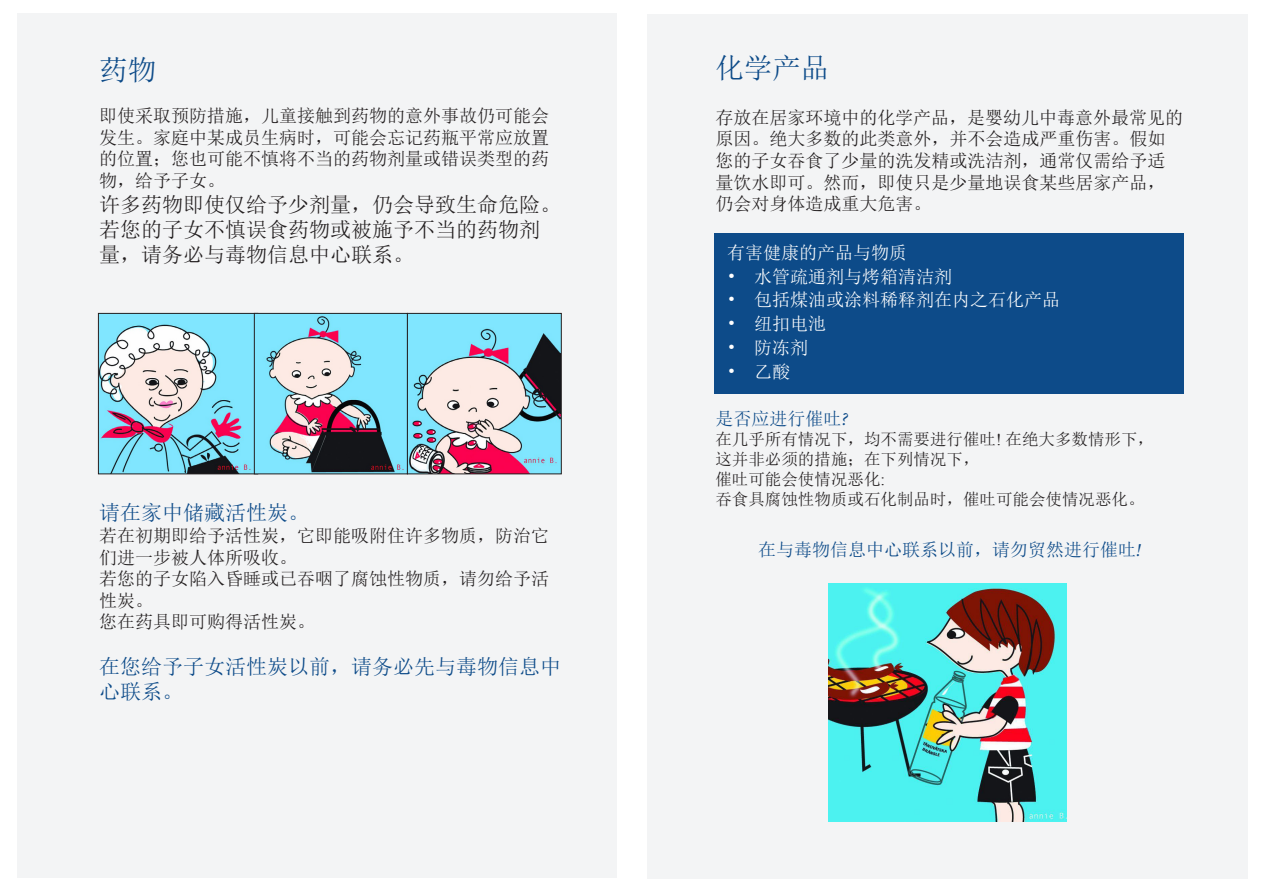
<style>
.page{position:relative;width:1263px;height:893px;background:#fff}
.page>*{position:absolute;margin:0;border:0;box-sizing:border-box;transform-origin:0 0}
.t1{font:28.5px "Sim Sun";color:#0d4b89}
.t2{font:21px/25.2px "Sim Sun";color:#231f20}
.t3{font:21px/25.2px "Sim Sun";color:#0d4b89}
.t4{font:18px/21.6px "Sim Sun";color:#231f20}
.t5{font:18px "Sim Sun";color:#fff}
.t6{font:18px "Sim Sun";color:#0d4b89}
.t7{font:16.5px "Sim Sun";color:#231f20}
.s1{font-family:"Minion Pro";font-style:italic}
.s2{font-family:"Times New Roman"}
</style>
<div class="page">
<div style="left:17px;top:13px;width:604px;height:865px;background:#f3f4f5"></div>
<div style="left:645px;top:14px;width:604px;height:864px;background:#f3f4f5"></div>
<div style="left:714px;top:233px;width:470px;height:161px;background:#0d4b89"></div>
<div style="left:1248px;top:0;width:15px;height:893px;background:#fff"></div>
<div style="left:618px;top:0;width:29px;height:893px;background:#fff"></div>
<img style="left:828px;top:583px;width:238px;height:238px">
<img style="left:100px;top:315px;width:460px;height:157px">
<div style="left:98px;top:313px;width:160px;height:161px;border:1px solid #231f20"></div>
<div style="left:254px;top:313px;width:154px;height:161px;border:1px solid #231f20"></div>
<div style="left:407px;top:313px;width:155px;height:161px;border:1px solid #231f20"></div>
<p class="t1" style="left:99px;top:55px;width:58px">药物</p>
<p class="t4" style="left:99px;top:105px;width:451px;text-align:justify">即使采取预防措施，儿童接触到药物的意外事故仍可能会发生。家庭中某成员生病时，可能会忘记药瓶平常应放置的位置；您也可能不慎将不当的药物剂量或错误类型的药物，给予子女。</p>
<p class="t2" style="left:99px;top:192px;width:463px">许多药物即使仅给予少剂量，仍会导致生命危险。</p>
<p class="t2" style="left:99px;top:217px;width:442px">若您的子女不慎误食药物或被施予不当的药物剂量，请务必与毒物信息中心联系。</p>
<p class="t3" style="left:99px;top:500px;width:211px">请在家中储藏活性炭。</p>
<p class="t4" style="left:99px;top:525px;width:451px">若在初期即给予活性炭，它即能吸附住许多物质，防治它们进一步被人体所吸收。</p>
<p class="t4" style="left:99px;top:568px;width:451px">若您的子女陷入昏睡或已吞咽了腐蚀性物质，请勿给予活性炭。</p>
<p class="t4" style="left:99px;top:611px;width:217px">您在药具即可购得活性炭。</p>
<p class="t3" style="left:99px;top:654px;width:463px">在您给予子女活性炭以前，请务必先与毒物信息中心联系。</p>
<p class="t1" style="left:715px;top:54px;width:115px">化学产品</p>
<p class="t4" style="left:715px;top:107px;width:469px">存放在居家环境中的化学产品，是婴幼儿中毒意外最常见的原因。绝大多数的此类意外，并不会造成严重伤害。假如您的子女吞食了少量的洗发精或洗洁剂，通常仅需给予适量饮水即可。然而，即使只是少量地误食某些居家产品，仍会对身体造成重大危害。</p>
<p class="t5" style="left:727px;top:244px;width:181px">有害健康的产品与物质</p>
<p class="t5" style="left:727px;top:268px;width:226px">• 水管疏通剂与烤箱清洁剂</p>
<p class="t5" style="left:727px;top:290px;width:334px">• 包括煤油或涂料稀释剂在内之石化产品</p>
<p class="t5" style="left:727px;top:314px;width:100px">• 纽扣电池</p>
<p class="t5" style="left:727px;top:338px;width:82px">• 防冻剂</p>
<p class="t5" style="left:727px;top:362px;width:64px">• 乙酸</p>
<p class="t6" style="left:715px;top:410px;width:134px">是否应进行催吐<span class="s1">?</span></p>
<p class="t7" style="left:715px;top:431px;width:440px">在几乎所有情况下，均不需要进行催吐<span class="s2">!</span> 在绝大多数情形下，</p>
<p class="t7" style="left:715px;top:451px;width:265px">这并非必须的措施；在下列情况下，</p>
<p class="t7" style="left:715px;top:471px;width:171px">催吐可能会使情况恶化<span class="s2">:</span></p>
<p class="t7" style="left:715px;top:490px;width:430px">吞食具腐蚀性物质或石化制品时，催吐可能会使情况恶化。</p>
<p class="t6" style="left:758px;top:541px;width:384px">在与毒物信息中心联系以前，请勿贸然进行催吐<span class="s1">!</span></p>
</div>
